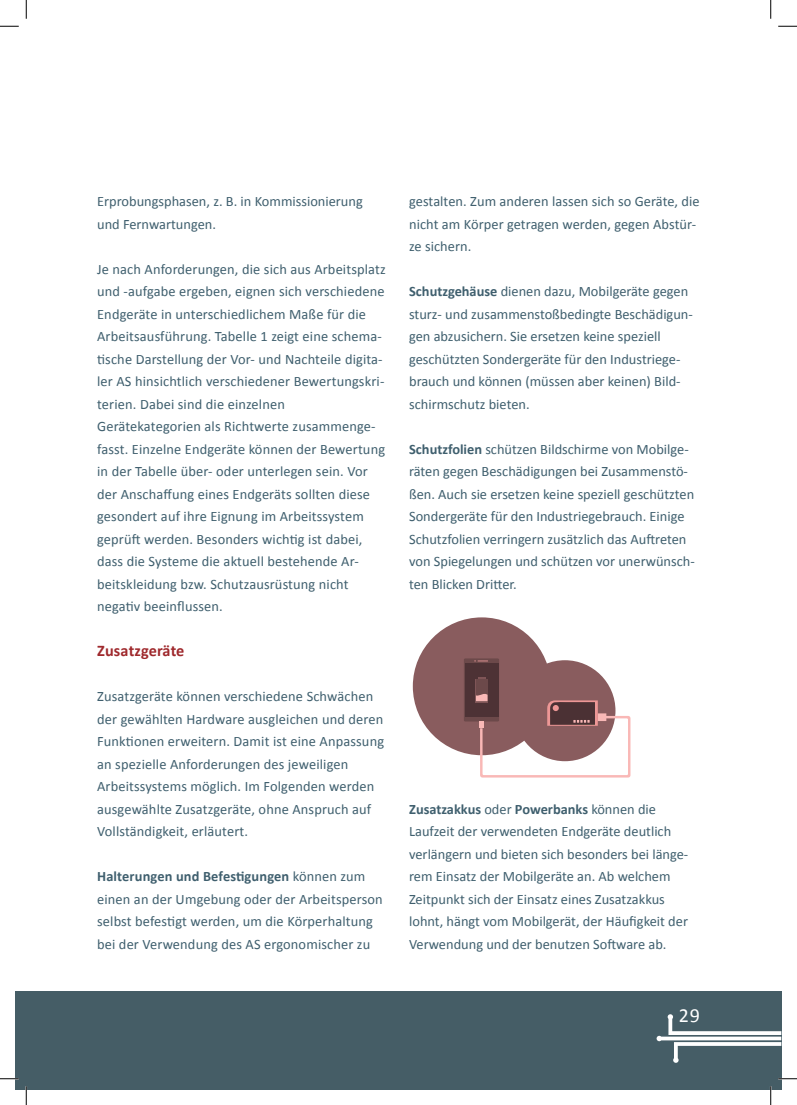
<style>
.page{position:relative;width:797px;height:1105px;background:#fff}
.page>*{position:absolute;margin:0;border:0;box-sizing:border-box;transform-origin:0 0}
.t1{font:20px "Calibri";color:#fff}
.t2{font:700 16.25px "Calibri";letter-spacing:.005em;color:#9f292d}
.t3{font:14.38px/22.5px "Calibri";color:#3f5f6e}
.s1{font-weight:700}
</style>
<div class="page">
<div style="left:16px;top:991px;width:765px;height:98px;background:#455d66"></div>
<svg style="left:656px;top:1014px;width:125px;height:49px"></svg>
<div style="left:413px;top:617px;width:137px;height:138px;background:#895c5e;border-radius:50%"></div>
<svg style="left:464px;top:658px;width:35px;height:63px"></svg>
<div style="left:465px;top:664px;width:33px;height:53px;background:#4d3235"></div>
<svg style="left:474px;top:660px;width:14px;height:2px"></svg>
<svg style="left:475px;top:679px;width:13px;height:23px"></svg>
<svg style="left:478px;top:677px;width:7px;height:2px"></svg>
<div style="left:476px;top:679px;width:11px;height:22px;background:#6c494a"></div>
<div style="left:514px;top:660px;width:101px;height:101px;background:#895c5e;border-radius:50%"></div>
<svg style="left:476px;top:692px;width:154px;height:85px"></svg>
<div style="left:552px;top:705px;width:7px;height:6px;background:#ed9796;border-radius:50%"></div>
<svg style="left:0;top:25px;width:19px;height:2px"></svg>
<svg style="left:778px;top:25px;width:19px;height:2px"></svg>
<svg style="left:0;top:1078px;width:19px;height:1px"></svg>
<svg style="left:778px;top:1078px;width:19px;height:1px"></svg>
<svg style="left:25px;top:0;width:2px;height:19px"></svg>
<svg style="left:25px;top:1086px;width:2px;height:19px"></svg>
<svg style="left:770px;top:0;width:1px;height:19px"></svg>
<svg style="left:770px;top:1086px;width:1px;height:19px"></svg>
<p class="t3" style="left:97px;top:190px;width:267px">Erprobungsphasen, z. B. in Kommissionierung und Fernwartungen.</p>
<p class="t3" style="left:97px;top:257px;width:290px">Je nach Anforderungen, die sich aus Arbeitsplatz und -aufgabe ergeben, eignen sich verschiedene Endgeräte in unterschiedlichem Maße für die Arbeitsausführung. Tabelle 1 zeigt eine schema&shy;tische Darstellung der Vor- und Nachteile digita&shy;ler AS hinsichtlich verschiedener Bewertungskri&shy;terien. Dabei sind die einzelnen Gerätekategorien als Richtwerte zusammenge&shy;fasst. Einzelne Endgeräte können der Bewertung in der Tabelle über- oder unterlegen sein. Vor der Anschaffung eines Endgeräts sollten diese gesondert auf ihre Eignung im Arbeitssystem geprüft werden. Besonders wichtig ist dabei, dass die Systeme die aktuell bestehende Ar&shy;beitskleidung bzw. Schutzausrüstung nicht negativ beeinflussen.</p>
<p class="t2" style="left:97px;top:639px;width:89px">Zusatzgeräte</p>
<p class="t3" style="left:97px;top:685px;width:288px">Zusatzgeräte können verschiedene Schwächen der gewählten Hardware ausgleichen und deren Funktionen erweitern. Damit ist eine Anpassung an spezielle Anforderungen des jeweiligen Arbeitssystems möglich. Im Folgenden werden ausgewählte Zusatzgeräte, ohne Anspruch auf Vollständigkeit, erläutert.</p>
<p class="t3" style="left:97px;top:865px;width:287px"><span class="s1">Halterungen und Befestigungen</span> können zum einen an der Umgebung oder der Arbeitsperson selbst befestigt werden, um die Körperhaltung bei der Verwendung des AS ergonomischer zu</p>
<p class="t3" style="left:409px;top:190px;width:292px">gestalten. Zum anderen lassen sich so Geräte, die nicht am Körper getragen werden, gegen Abstür&shy;ze sichern.</p>
<p class="t3" style="left:409px;top:280px;width:285px"><span class="s1">Schutzgehäuse</span> dienen dazu, Mobilgeräte gegen sturz- und zusammenstoßbedingte Beschädigun&shy;gen abzusichern. Sie ersetzen keine speziell geschützten Sondergeräte für den Industriege&shy;brauch und können (müssen aber keinen) Bild&shy;schirmschutz bieten.</p>
<p class="t3" style="left:409px;top:437px;width:287px"><span class="s1">Schutzfolien</span> schützen Bildschirme von Mobilge&shy;räten gegen Beschädigungen bei Zusammenstö&shy;ßen. Auch sie ersetzen keine speziell geschützten Sondergeräte für den Industriegebrauch. Einige Schutzfolien verringern zusätzlich das Auftreten von Spiegelungen und schützen vor unerwünsch&shy;ten Blicken Dritter.</p>
<p class="t3" style="left:409px;top:797px;width:281px"><span class="s1">Zusatzakkus</span> oder <span class="s1">Powerbanks</span> können die Laufzeit der verwendeten Endgeräte deutlich verlängern und bieten sich besonders bei länge&shy;rem Einsatz der Mobilgeräte an. Ab welchem Zeitpunkt sich der Einsatz eines Zusatzakkus lohnt, hängt vom Mobilgerät, der Häufigkeit der Verwendung und der benutzen Software ab.</p>
<h1 class="t1" style="left:679px;top:1001px;width:22px">29</h1>
</div>
